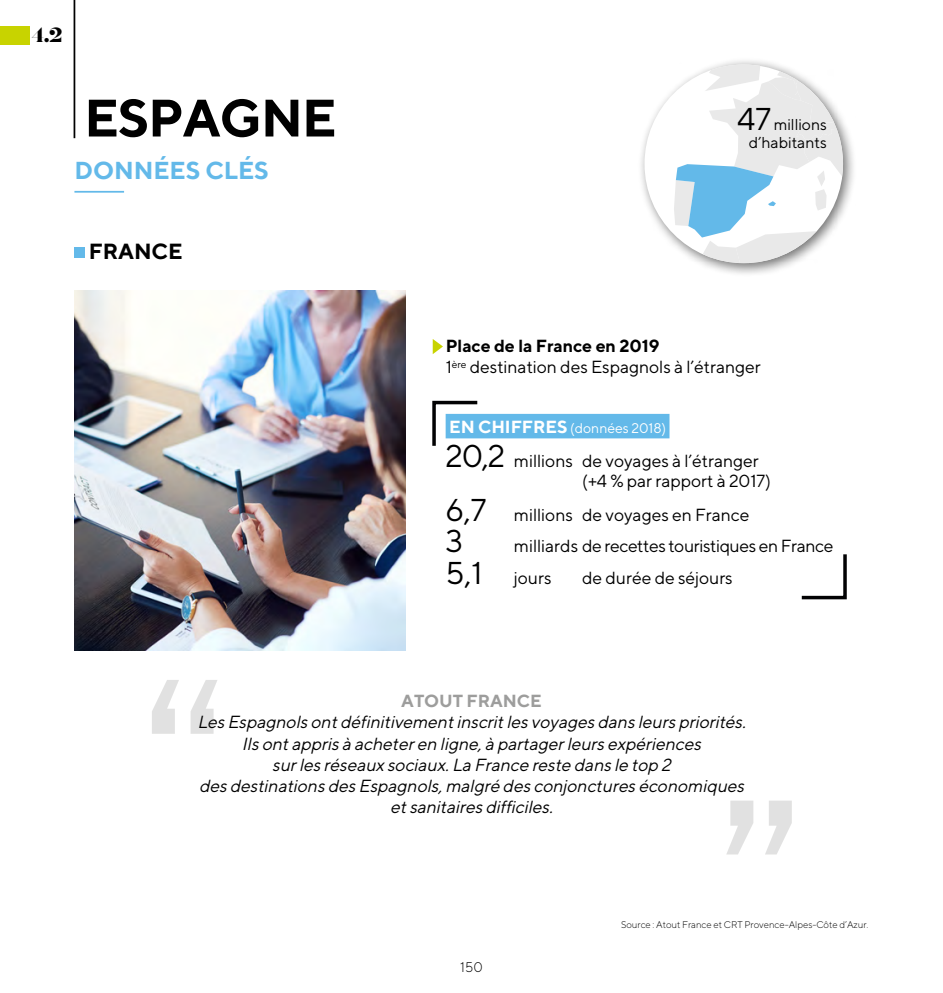
<style>
.page{position:relative;width:943px;height:993px;background:#fff}
.page>*{position:absolute;margin:0;border:0;box-sizing:border-box;transform-origin:0 0}
._15-Texte_courant_st{font:700 52.5px "TT Norms";letter-spacing:-.025em;color:#000}
._15-Texte_courant_st-2{font:31.5px "TT Norms";color:#000}
._15-Texte_courant_st-3{font:700 24.5px "TT Norms";letter-spacing:-.005em;color:#63b9e9}
._15-Texte_courant_st-4{font:700 21.88px "TT Norms";letter-spacing:-.005em;color:#000}
._15-Texte_courant_st-5{font:italic 17.5px "TT Norms";color:#000}
._15-Texte_courant_st-6{font:17.5px/21px "TT Norms";letter-spacing:-.005em;color:#000}
._15-Texte_courant_st-7{font:17.5px "TT Norms";letter-spacing:-.025em;color:#000}
._15-Texte_courant_st-8{font:700 17.5px "TT Norms";letter-spacing:-.005em;color:#9d9d9c}
._15-Texte_courant_st-9{font:700 17.5px "Hera Big";color:#000}
._15-Texte_courant_st-10{font:15.75px "TT Norms";letter-spacing:-.005em;color:#000}
._15-Texte_courant_st-11{font:14px "TT Norms";letter-spacing:-.005em;color:#fff}
.t1{font:300 14px "TT Norms";color:#000}
._15-Texte_courant_st-12{font:300 9.62px "TT Norms";letter-spacing:-.005em;color:#000}
.s1{font-size:31.5px}
.s2{font-weight:700}
.s3{font-weight:700;font-size:17.5px}
</style>
<div class="page">
<svg style="left:152px;top:680px;width:65px;height:53px"></svg>
<svg style="left:433px;top:339px;width:10px;height:15px"></svg>
<div style="left:445px;top:414px;width:224px;height:24px;background:#63b9e9"></div>
<hr style="left:74px;top:191px;width:50px;height:1px;background:#63b9e9">
<svg style="left:432px;top:400px;width:49px;height:46px"></svg>
<svg style="left:801px;top:554px;width:46px;height:46px"></svg>
<div style="left:637px;top:57px;width:221px;height:220px;background:#000;opacity:.55"></div>
<svg style="left:648px;top:64px;width:195px;height:199px"></svg>
<div style="left:74px;top:247px;width:10px;height:10px;background:#63b9e9"></div>
<svg style="left:726px;top:800px;width:65px;height:54px"></svg>
<hr style="left:74px;top:0;width:1px;height:138px;background:#000">
<img style="left:74px;top:290px;width:331px;height:360px">
<div style="left:0;top:26px;width:30px;height:19px;background:#c8d300"></div>
<p class="_15-Texte_courant_st-9" style="left:32px;top:21px;width:32px">4.2</p>
<p class="_15-Texte_courant_st" style="left:84px;top:85px;width:254px">ESPAGNE</p>
<p class="_15-Texte_courant_st-3" style="left:75px;top:155px;width:196px">DONNÉES CLÉS</p>
<p class="_15-Texte_courant_st-4" style="left:89px;top:238px;width:95px">FRANCE</p>
<p class="_15-Texte_courant_st-10" style="left:737px;top:115px;width:91px"><span class="s1">47</span> millions</p>
<p class="_15-Texte_courant_st-10" style="left:748px;top:133px;width:80px">d’habitants</p>
<p class="_15-Texte_courant_st-6" style="left:446px;top:335px;width:316px"><span class="s2">Place de la France en 2019<br></span>1<sup>ère</sup> destination des Espagnols à l’étranger</p>
<p class="_15-Texte_courant_st-11" style="left:449px;top:419px;width:219px"><span class="s3">EN CHIFFRES</span> (données 2018)</p>
<p class="_15-Texte_courant_st-6" style="left:582px;top:451px;width:190px;line-height:19.2px;text-indent:-137px"><span class="s1">20,2</span> millions de voyages à l’étranger (+4 % par rapport à 2017)</p>
<p class="_15-Texte_courant_st-6" style="left:445px;top:503px;width:305px"><span class="s1">6,7</span> millions de voyages en France</p>
<p class="_15-Texte_courant_st-2" style="left:445px;top:522px;width:19px">3</p>
<p class="_15-Texte_courant_st-7" style="left:514px;top:535px;width:321px">milliards de recettes touristiques en France</p>
<p class="_15-Texte_courant_st-6" style="left:445px;top:567px;width:107px"><span class="s1">5,1</span> jours</p>
<p class="_15-Texte_courant_st-6" style="left:582px;top:567px;width:152px">de durée de séjours</p>
<p class="_15-Texte_courant_st-8" style="left:401px;top:690px;width:142px">ATOUT FRANCE</p>
<p class="_15-Texte_courant_st-5" style="left:197px;top:711px;width:554px">LesEspagnolsontdéfinitivementinscritlesvoyagesdansleurspriorités.</p>
<p class="_15-Texte_courant_st-5" style="left:242px;top:732px;width:465px">Ilsontapprisà acheteren ligne,à partagerleursexpériences</p>
<p class="_15-Texte_courant_st-5" style="left:272px;top:753px;width:404px">surlesréseaux sociaux.La France reste dansle top 2</p>
<p class="_15-Texte_courant_st-5" style="left:199px;top:774px;width:551px">desdestinationsdesEspagnols,malgré desconjonctureséconomiques</p>
<p class="_15-Texte_courant_st-5" style="left:390px;top:795px;width:168px">etsanitairesdifficiles.</p>
<p class="t1" style="left:460px;top:957px;width:24px">150</p>
<p class="_15-Texte_courant_st-12" style="left:621px;top:918px;width:249px">Source : Atout France et CRT Provence-Alpes-Côte d’Azur.</p>
</div>
